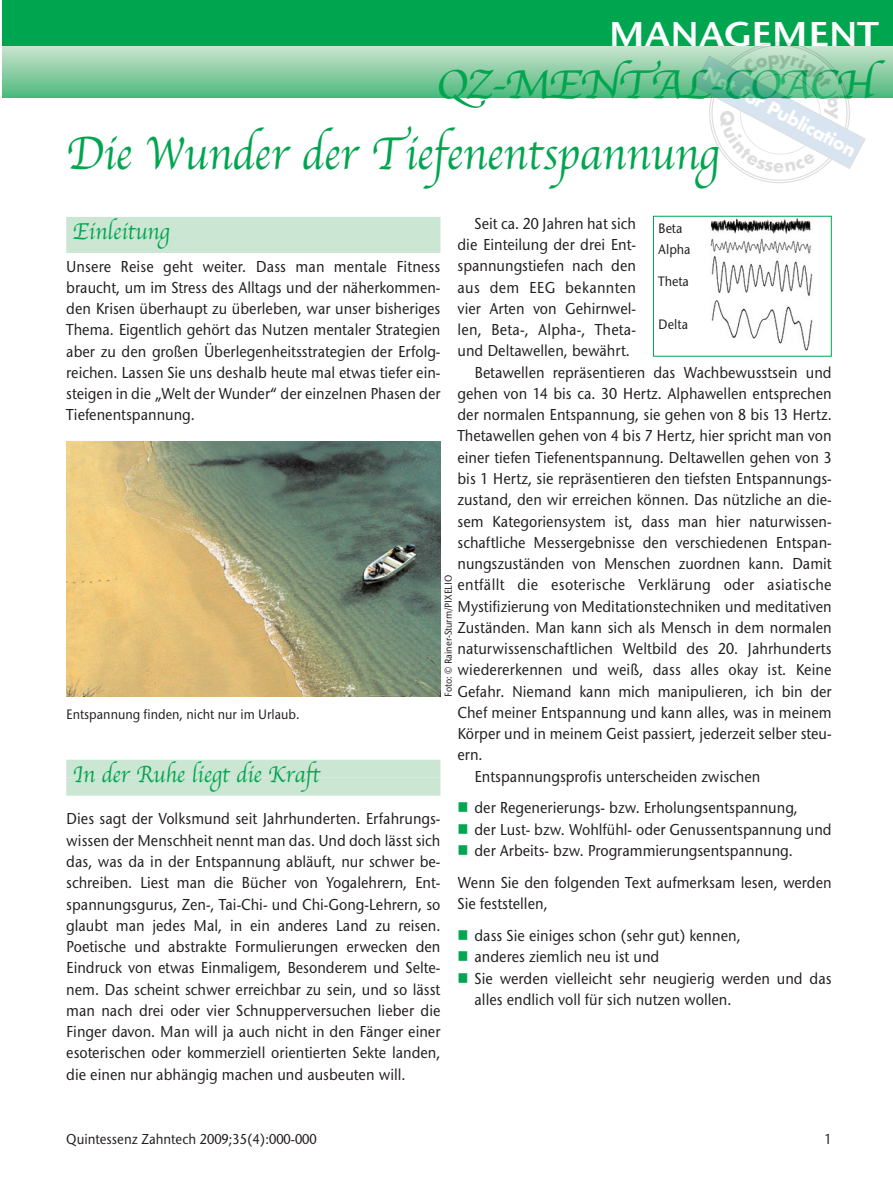
<style>
.page{position:relative;width:893px;height:1196px;background:#fff}
.page>*{position:absolute;margin:0;border:0;box-sizing:border-box;transform-origin:0 0}
.t1{font:48px "Apple Chancery";color:#00a54f;scale:.9 1}
.t2{font:42px "Apple Chancery";letter-spacing:-.05em;color:#00a54f;scale:1.1 1}
.t3{font:36px "Stone Sans Itc T Semi";color:#fff;scale:1.1 1}
.t4{font:24px "Apple Chancery";color:#00a54f;scale:.9 1}
.t5{font:700 19.95px "Futura T";color:#fff}
.t6{font:500 16.5px/21.3px "Stone Sans Itc T";color:#231f20;scale:.9 1}
.t7{font:500 16.5px "Stone Sans Itc T";letter-spacing:.02em;color:#231f20;scale:.9 1}
.t8{font:500 15px "Stone Sans Itc T";color:#231f20;scale:.9 1}
.t9{font:500 14.25px/21px "Stone Sans Itc T";color:#231f20;scale:.9 1}
.t10{font:500 10.5px "Stone Sans Itc T";color:#231f20;scale:.9 1}
</style>
<div class="page">
<div style="left:66px;top:217px;width:374px;height:18px;background:#cbe6d3"></div>
<div style="left:66px;top:235px;width:374px;height:18px;background:#cbe6d3"></div>
<div style="left:66px;top:759px;width:374px;height:18px;background:#cbe6d3"></div>
<div style="left:66px;top:777px;width:374px;height:18px;background:#cbe6d3"></div>
<div style="left:2px;top:0;width:891px;height:46px;background:#00a54f"></div>
<div style="left:2px;top:46px;width:891px;height:51px;background:linear-gradient(to bottom,#cbe4cf,#4fba7d)"></div>
<img style="left:66px;top:441px;width:374px;height:256px">
<img style="left:710px;top:218px;width:103px;height:133px">
<div style="left:653px;top:216px;width:179px;height:140px;border:1px solid #00a54f"></div>
<svg style="left:693px;top:42px;width:173px;height:141px"></svg>
<h3 class="t3" style="left:609px;top:20px;width:246px">MANAGEMENT</h3>
<h2 class="t2" style="left:436px;top:62px;width:401px">QZ-MENTAL-COACH</h2>
<h1 class="t1" style="left:66px;top:128px;width:727px">Die Wunder der Tiefenentspannung</h1>
<p class="t5" style="left:710px;top:61px;width:171px;rotate:28deg">Not for Publication</p>
<p class="t6" style="left:474px;top:214px;width:181px">Seit ca. 20 Jahren hat sich</p>
<p class="t6" style="left:457px;top:235px;width:200px">die Einteilung der drei Ent-</p>
<p class="t6" style="left:457px;top:257px;width:200px">spannungstiefen nach den</p>
<p class="t7" style="left:457px;top:281px;width:200px">aus dem EEG bekannten</p>
<p class="t6" style="left:457px;top:299px;width:200px">vier Arten von Gehirnwel-</p>
<p class="t6" style="left:457px;top:320px;width:200px">len, Beta-, Alpha-, Theta-</p>
<p class="t6" style="left:457px;top:342px;width:193px">und Deltawellen, bewährt.</p>
<p class="t6" style="left:474px;top:363px;width:398px">Betawellen repräsentieren das Wachbewusstsein und</p>
<p class="t6" style="left:457px;top:384px;width:417px">gehen von 14 bis ca. 30 Hertz. Alphawellen entsprechen</p>
<p class="t6" style="left:457px;top:405px;width:417px">der normalen Entspannung, sie gehen von 8 bis 13 Hertz.</p>
<p class="t6" style="left:457px;top:427px;width:417px">Thetawellen gehen von 4 bis 7 Hertz, hier spricht man von</p>
<p class="t6" style="left:457px;top:448px;width:417px">einer tiefen Tiefenentspannung. Deltawellen gehen von 3</p>
<p class="t6" style="left:457px;top:469px;width:417px">bis 1 Hertz, sie repräsentieren den tiefsten Entspannungs-</p>
<p class="t6" style="left:457px;top:490px;width:417px">zustand, den wir erreichen können. Das nützliche an die-</p>
<p class="t6" style="left:457px;top:512px;width:417px">sem Kategoriensystem ist, dass man hier naturwissen-</p>
<p class="t6" style="left:457px;top:533px;width:417px">schaftliche Messergebnisse den verschiedenen Entspan-</p>
<p class="t6" style="left:457px;top:554px;width:417px">nungszuständen von Menschen zuordnen kann. Damit</p>
<p class="t7" style="left:457px;top:578px;width:417px">entfällt die esoterische Verklärung oder asiatische</p>
<p class="t6" style="left:457px;top:597px;width:417px">Mystifizierung von Meditationstechniken und meditativen</p>
<p class="t6" style="left:457px;top:618px;width:417px">Zuständen. Man kann sich als Mensch in dem normalen</p>
<p class="t6" style="left:457px;top:639px;width:417px">naturwissenschaftlichen Weltbild des 20. Jahrhunderts</p>
<p class="t6" style="left:457px;top:660px;width:417px">wiedererkennen und weiß, dass alles okay ist. Keine</p>
<p class="t6" style="left:457px;top:682px;width:417px">Gefahr. Niemand kann mich manipulieren, ich bin der</p>
<p class="t6" style="left:457px;top:703px;width:417px">Chef meiner Entspannung und kann alles, was in meinem</p>
<p class="t6" style="left:457px;top:724px;width:417px">Körper und in meinem Geist passiert, jederzeit selber steu-</p>
<p class="t6" style="left:457px;top:745px;width:29px">ern.</p>
<p class="t6" style="left:474px;top:767px;width:319px">Entspannungsprofis unterscheiden zwischen</p>
<p class="t6" style="left:474px;top:798px;width:398px">der Regenerierungs- bzw. Erholungsentspannung,<br>der Lust- bzw. Wohlfühl- oder Genussentspannung und der Arbeits- bzw. Programmierungsentspannung.</p>
<p class="t6" style="left:457px;top:873px;width:417px">Wenn Sie den folgenden Text aufmerksam lesen, werden<br>Sie feststellen,</p>
<p class="t6" style="left:474px;top:926px;width:398px">dass Sie einiges schon (sehr gut) kennen,<br>anderes ziemlich neu ist und<br>Sie werden vielleicht sehr neugierig werden und das alles endlich voll für sich nutzen wollen.</p>
<h3 class="t4" style="left:73px;top:218px;width:109px">Einleitung</h3>
<p class="t6" style="left:66px;top:257px;width:417px;text-align:justify">Unsere Reise geht weiter. Dass man mentale Fitness braucht, um im Stress des Alltags und der näherkommen&shy;den Krisen überhaupt zu überleben, war unser bisheriges Thema. Eigentlich gehört das Nutzen mentaler Strategien aber zu den großen Überlegenheitsstrategien der Erfolg&shy;reichen. Lassen Sie uns deshalb heute mal etwas tiefer ein&shy;steigen in die „Welt der Wunder“ der einzelnen Phasen der Tiefenentspannung.</p>
<p class="t9" style="left:658px;top:219px;width:38px">Beta<br>Alpha</p>
<p class="t9" style="left:658px;top:272px;width:36px">Theta</p>
<p class="t9" style="left:658px;top:315px;width:35px">Delta</p>
<p class="t10" style="left:444px;top:697px;width:137px;rotate:-90deg">Foto: © Rainer-Sturm/PIXELIO</p>
<p class="t9" style="left:66px;top:705px;width:261px">Entspannung finden, nicht nur im Urlaub.</p>
<h3 class="t4" style="left:73px;top:761px;width:276px">In der Ruhe liegt die Kraft</h3>
<p class="t6" style="left:66px;top:810px;width:417px;text-align:justify">Dies sagt der Volksmund seit Jahrhunderten. Erfahrungs&shy;wissen der Menschheit nennt man das. Und doch lässt sich das, was da in der Entspannung abläuft, nur schwer be&shy;schreiben. Liest man die Bücher von Yogalehrern, Ent&shy;spannungsgurus, Zen-, Tai-Chi- und Chi-Gong-Lehrern, so glaubt man jedes Mal, in ein anderes Land zu reisen.<br>Poetische und abstrakte Formulierungen erwecken den Eindruck von etwas Einmaligem, Besonderem und Selte&shy;nem. Das scheint schwer erreichbar zu sein, und so lässt man nach drei oder vier Schnupperversuchen lieber die Finger davon. Man will ja auch nicht in den Fänger einer esoterischen oder kommerziell orientierten Sekte landen, die einen nur abhängig machen und ausbeuten will.</p>
<p class="t8" style="left:66px;top:1132px;width:280px">Quintessenz Zahntech 2009;35(4):000-000</p>
<p class="t8" style="left:824px;top:1132px;width:10px">1</p>
</div>
